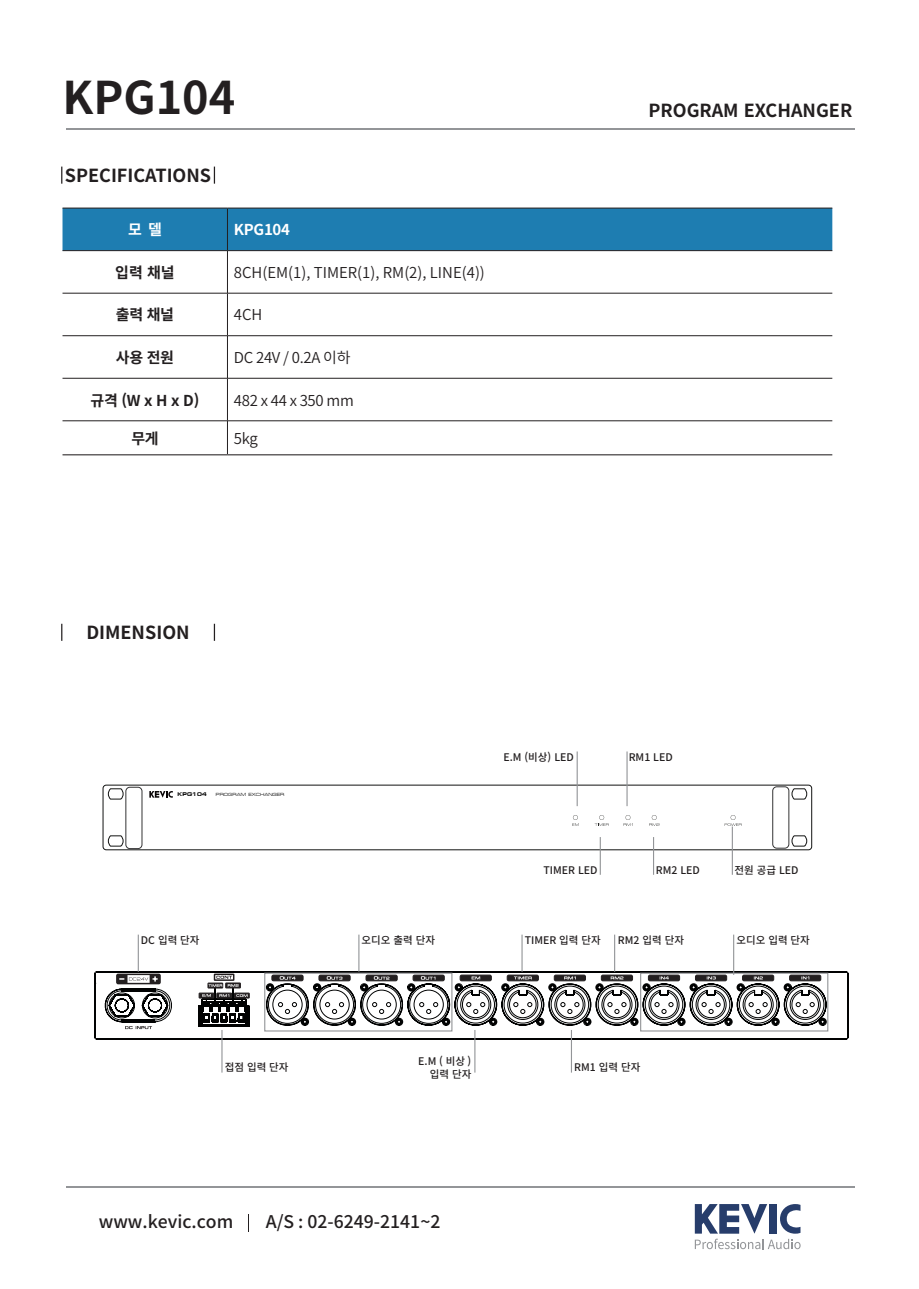
<style>
.page{position:relative;width:919px;height:1289px;background:#fff}
.page>*{position:absolute;margin:0;border:0;box-sizing:border-box;transform-origin:0 0}
.t1{font:700 45px "Noto Sans CJ Kkr";color:#231f20}
.t2{font:700 18px "Noto Sans CJ Kkr";color:#231f20}
.t3{font:500 17.4px "Noto Sans CJ Kkr";color:#231f20}
.t4{font:600 15px "Noto Sans CJ Kkr";letter-spacing:-.01em;color:#231f20}
.t5{font:700 15px "Noto Sans CJ Kkr";letter-spacing:-.02em;color:#231f20}
.t6{font:700 15px "Noto Sans CJ Kkr";letter-spacing:-.02em;color:#fff}
.t7{font:500 10.5px/12.6px "Noto Sans CJ Kkr";color:#231f20;text-align:right}
.t8{font:700 5.4px "Federation";color:#030303}
.t9{font:4.5px "Federation";color:#030303}
</style>
<div class="page">
<svg style="left:694px;top:1204px;width:106px;height:45px"></svg>
<svg style="left:248px;top:1214px;width:1px;height:17px"></svg>
<hr style="left:66px;top:128px;width:788px;height:2px;background:#939598">
<hr style="left:66px;top:1186px;width:788px;height:2px;background:#939598">
<svg style="left:94px;top:971px;width:754px;height:68px"></svg>
<div style="left:116px;top:973px;width:45px;height:11px;border:2px solid #231f20"></div>
<div style="left:214px;top:973px;width:20px;height:7px;border:2px solid #231f20"></div>
<svg style="left:104px;top:974px;width:722px;height:55px"></svg>
<hr style="left:221px;top:1029px;width:1px;height:43px;background:#939598">
<hr style="left:571px;top:1029px;width:1px;height:43px;background:#939598">
<hr style="left:474px;top:1029px;width:1px;height:43px;background:#939598">
<hr style="left:138px;top:934px;width:1px;height:37px;background:#939598">
<hr style="left:358px;top:934px;width:1px;height:37px;background:#939598">
<hr style="left:521px;top:934px;width:1px;height:37px;background:#939598">
<hr style="left:614px;top:934px;width:1px;height:37px;background:#939598">
<hr style="left:733px;top:934px;width:1px;height:40px;background:#939598">
<div style="left:62px;top:209px;width:770px;height:41px;background:#1e7db1"></div>
<hr style="left:227px;top:209px;width:1px;height:41px;background:#231f20">
<hr style="left:62px;top:250px;width:165px;height:1px;background:#231f20">
<hr style="left:227px;top:250px;width:605px;height:1px;background:#231f20">
<hr style="left:227px;top:251px;width:1px;height:42px;background:#231f20">
<hr style="left:62px;top:293px;width:165px;height:1px;background:#231f20">
<hr style="left:227px;top:293px;width:605px;height:1px;background:#231f20">
<hr style="left:227px;top:293px;width:1px;height:42px;background:#231f20">
<hr style="left:62px;top:335px;width:165px;height:1px;background:#231f20">
<hr style="left:227px;top:335px;width:605px;height:1px;background:#231f20">
<hr style="left:227px;top:336px;width:1px;height:42px;background:#231f20">
<hr style="left:62px;top:378px;width:165px;height:1px;background:#231f20">
<hr style="left:227px;top:378px;width:605px;height:1px;background:#231f20">
<hr style="left:227px;top:378px;width:1px;height:42px;background:#231f20">
<hr style="left:62px;top:420px;width:165px;height:1px;background:#231f20">
<hr style="left:227px;top:420px;width:605px;height:1px;background:#231f20">
<hr style="left:227px;top:421px;width:1px;height:33px;background:#231f20">
<hr style="left:62px;top:207px;width:165px;height:2px;background:#231f20">
<hr style="left:227px;top:207px;width:605px;height:2px;background:#231f20">
<hr style="left:62px;top:454px;width:165px;height:1px;background:#231f20">
<hr style="left:227px;top:454px;width:605px;height:1px;background:#231f20">
<svg style="left:103px;top:784px;width:709px;height:66px"></svg>
<hr style="left:599px;top:837px;width:1px;height:37px;background:#939598">
<hr style="left:653px;top:837px;width:1px;height:37px;background:#939598">
<hr style="left:731px;top:826px;width:1px;height:48px;background:#939598">
<hr style="left:576px;top:751px;width:1px;height:55px;background:#939598">
<hr style="left:626px;top:751px;width:1px;height:55px;background:#939598">
<svg style="left:61px;top:167px;width:1px;height:17px"></svg>
<svg style="left:214px;top:167px;width:1px;height:17px"></svg>
<svg style="left:61px;top:623px;width:1px;height:18px"></svg>
<svg style="left:214px;top:623px;width:1px;height:18px"></svg>
<div style="left:640px;top:972px;width:188px;height:59px;border:1px solid #939598"></div>
<div style="left:264px;top:972px;width:188px;height:59px;border:1px solid #939598"></div>
<h1 class="t1" style="left:62px;top:72px;width:174px">KPG104</h1>
<h2 class="t2" style="left:65px;top:165px;width:148px">SPECIFICATIONS</h2>
<h3 class="t6" style="left:128px;top:221px;width:35px">모 델</h3>
<h3 class="t6" style="left:234px;top:221px;width:58px">KPG104</h3>
<h3 class="t5" style="left:115px;top:264px;width:61px">입력 채널</h3>
<h3 class="t4" style="left:234px;top:264px;width:252px">8CH(EM(1), TIMER(1), RM(2), LINE(4))</h3>
<h3 class="t5" style="left:116px;top:306px;width:60px">출력 채널</h3>
<h3 class="t4" style="left:234px;top:306px;width:30px">4CH</h3>
<h3 class="t5" style="left:116px;top:349px;width:60px">사용 전원</h3>
<h3 class="t4" style="left:234px;top:349px;width:118px">DC 24V / 0.2A 이하</h3>
<h3 class="t5" style="left:91px;top:391px;width:110px">규격 (W x H x D)</h3>
<h3 class="t4" style="left:234px;top:391px;width:121px">482 x 44 x 350 mm</h3>
<h3 class="t5" style="left:131px;top:430px;width:29px">무게</h3>
<h3 class="t4" style="left:234px;top:430px;width:25px">5kg</h3>
<h2 class="t2" style="left:648px;top:100px;width:205px">PROGRAM EXCHANGER</h2>
<h2 class="t2" style="left:86px;top:622px;width:105px">DIMENSION</h2>
<p class="t8" style="left:177px;top:791px;width:31px">KPG104</p>
<p class="t9" style="left:216px;top:792px;width:70px">PROGRAM EXCHANGER</p>
<p class="t7" style="left:503px;top:750px;width:72px">E.M (비상) LED</p>
<p class="t7" style="left:628px;top:750px;width:46px">RM1 LED</p>
<p class="t7" style="left:543px;top:863px;width:55px">TIMER LED</p>
<p class="t7" style="left:655px;top:863px;width:46px">RM2 LED</p>
<p class="t7" style="left:734px;top:863px;width:66px">전원 공급 LED</p>
<p class="t7" style="left:141px;top:933px;width:60px">DC 입력 단자</p>
<p class="t7" style="left:361px;top:933px;width:75px">오디오 출력 단자</p>
<p class="t7" style="left:524px;top:933px;width:78px">TIMER 입력 단자</p>
<p class="t7" style="left:618px;top:933px;width:68px">RM2 입력 단자</p>
<p class="t7" style="left:418px;top:1055px;width:55px">E.M ( 비상 ) 입력 단자</p>
<p class="t7" style="left:225px;top:1061px;width:65px">접점 입력 단자</p>
<p class="t7" style="left:574px;top:1061px;width:68px">RM1 입력 단자</p>
<p class="t7" style="left:736px;top:933px;width:75px">오디오 입력 단자</p>
<h3 class="t3" style="left:99px;top:1211px;width:136px">www.kevic.com</h3>
<h3 class="t3" style="left:266px;top:1211px;width:176px">A/S : 02-6249-2141~2</h3>
</div>
